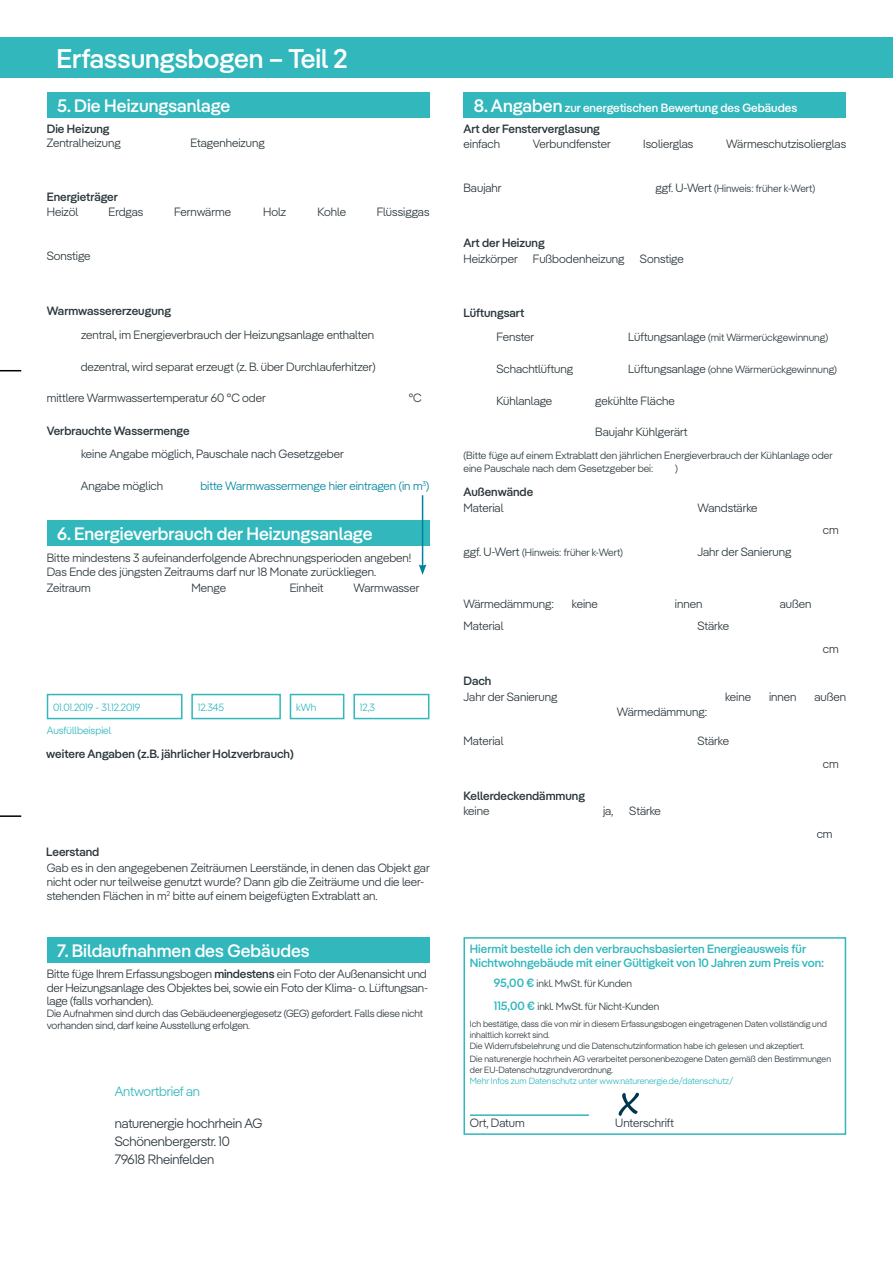
<style>
.page{position:relative;width:893px;height:1263px;background:#fff}
.page>*{position:absolute;margin:0;border:0;box-sizing:border-box;transform-origin:0 0}
.t1{font:500 27px "Pangea";color:#fff}
.t2{font:500 18px "Pangea";color:#fff}
.t3{font:300 13.5px/18px "Pangea";letter-spacing:-.01em;color:#2a363b}
.t4{font:300 13.5px "Pangea";letter-spacing:-.01em;color:#31b7bc}
.t5{font:300 12px/14.4px "Pangea";color:#2a363b}
.t6{font:500 12px "Pangea";color:#2a363b}
.t7{font:500 12px/14.4px "Pangea";color:#31b7bc}
.t8{font:500 12px "Pangea";color:#fff}
.t9{font:300 12px "Pangea";color:#00849c}
.t10{font:300 10.5px/12px "Pangea";color:#2a363b}
.t11{font:300 10.5px "Pangea";color:#31b7bc}
.t12{font:300 9px/10.8px "Pangea";color:#2a363b}
.t13{font:300 9px "Pangea";color:#31b7bc}
.s1{font-weight:500}
.s2{font-size:18px}
.s3{font-size:12px}
.s4{font-weight:500;font-size:12px;color:#31b7bc}
</style>
<div class="page">
<div style="left:0;top:38px;width:893px;height:40px;background:#31b7bc"></div>
<div style="left:47px;top:521px;width:382px;height:25px;background:#31b7bc"></div>
<div style="left:47px;top:694px;width:136px;height:25px;border:2px solid #31b7bc"></div>
<div style="left:191px;top:694px;width:90px;height:25px;border:2px solid #31b7bc"></div>
<div style="left:290px;top:694px;width:54px;height:25px;border:2px solid #31b7bc"></div>
<div style="left:353px;top:694px;width:76px;height:25px;border:2px solid #31b7bc"></div>
<div style="left:47px;top:92px;width:382px;height:25px;background:#31b7bc"></div>
<hr style="left:422px;top:495px;width:1px;height:72px;background:#00849c">
<svg style="left:419px;top:564px;width:7px;height:11px"></svg>
<div style="left:47px;top:937px;width:382px;height:26px;background:#31b7bc"></div>
<div style="left:463px;top:937px;width:383px;height:198px;border:2px solid #31b7bc"></div>
<hr style="left:470px;top:1114px;width:119px;height:2px;background:#31b7bc">
<svg style="left:619px;top:1093px;width:20px;height:23px"></svg>
<hr style="left:0;top:815px;width:21px;height:2px;background:#000">
<svg style="left:0;top:370px;width:21px;height:1px"></svg>
<div style="left:463px;top:92px;width:383px;height:25px;background:#31b7bc"></div>
<h1 class="t1" style="left:57px;top:40px;width:293px">Erfassungsbogen – Teil 2</h1>
<h2 class="t2" style="left:57px;top:92px;width:175px">5. Die Heizungsanlage</h2>
<p class="t6" style="left:47px;top:120px;width:64px">Die Heizung</p>
<p class="t5" style="left:47px;top:135px;width:76px">Zentralheizung</p>
<p class="t5" style="left:190px;top:135px;width:76px">Etagenheizung</p>
<p class="t6" style="left:47px;top:188px;width:73px">Energieträger</p>
<p class="t5" style="left:47px;top:204px;width:33px">Heizöl</p>
<p class="t5" style="left:109px;top:204px;width:36px">Erdgas</p>
<p class="t5" style="left:174px;top:204px;width:59px">Fernwärme</p>
<p class="t5" style="left:263px;top:204px;width:25px">Holz</p>
<p class="t5" style="left:318px;top:204px;width:30px">Kohle</p>
<p class="t5" style="left:377px;top:204px;width:54px">Flüssiggas</p>
<p class="t5" style="left:47px;top:248px;width:45px">Sonstige</p>
<p class="t6" style="left:47px;top:302px;width:126px">Warmwassererzeugung</p>
<p class="t5" style="left:81px;top:327px;width:294px">zentral, im Energieverbrauch der Heizungsanlage enthalten</p>
<p class="t5" style="left:81px;top:359px;width:296px">dezentral, wird separat erzeugt (z. B. über Durchlauferhitzer)</p>
<p class="t5" style="left:47px;top:390px;width:221px">mittlere Warmwassertemperatur 60 °C oder</p>
<p class="t6" style="left:47px;top:422px;width:144px">Verbrauchte Wassermenge</p>
<p class="t5" style="left:81px;top:446px;width:264px">keine Angabe möglich, Pauschale nach Gesetzgeber</p>
<p class="t5" style="left:409px;top:390px;width:14px">°C</p>
<p class="t5" style="left:81px;top:478px;width:84px">Angabe möglich</p>
<p class="t9" style="left:200px;top:478px;width:231px">bitte Warmwassermenge hier eintragen (in m<sup>3</sup>)</p>
<h2 class="t2" style="left:57px;top:521px;width:317px">6. Energieverbrauch der Heizungsanlage</h2>
<p class="t5" style="left:47px;top:550px;width:366px">Bitte mindestens 3 aufeinanderfolgende Abrechnungsperioden angeben!<br>Das Ende des jüngsten Zeitraums darf nur 18 Monate zurückliegen.</p>
<p class="t5" style="left:47px;top:580px;width:46px">Zeitraum</p>
<p class="t5" style="left:191px;top:580px;width:36px">Menge</p>
<p class="t5" style="left:290px;top:580px;width:35px">Einheit</p>
<p class="t5" style="left:353px;top:580px;width:68px">Warmwasser</p>
<p class="t11" style="left:53px;top:700px;width:89px">01.01.2019 - 31.12.2019</p>
<p class="t11" style="left:198px;top:700px;width:28px">12.345</p>
<p class="t11" style="left:296px;top:700px;width:22px">kWh</p>
<p class="t11" style="left:360px;top:700px;width:17px">12,3</p>
<p class="t6" style="left:46px;top:745px;width:249px">weitere Angaben (z.B. jährlicher Holzverbrauch)</p>
<p class="t11" style="left:47px;top:723px;width:66px">Ausfüllbeispiel</p>
<p class="t6" style="left:46px;top:843px;width:55px">Leerstand</p>
<p class="t5" style="left:47px;top:860px;width:384px">Gab es in den angegebenen Zeiträumen Leerstände, in denen das Objekt gar nicht oder nur teilweise genutzt wurde? Dann gib die Zeiträume und die leer&shy;stehenden Flächen in m<sup>2</sup> bitte auf einem beigefügten Extrablatt an.</p>
<h2 class="t2" style="left:57px;top:938px;width:254px">7. Bildaufnahmen des Gebäudes</h2>
<p class="t5" style="left:47px;top:966px;width:383px;line-height:13.5px">Bitte füge Ihrem Erfassungsbogen <span class="s1">mindestens</span> ein Foto der Außenansicht und der Heizungsanlage des Objektes bei, sowie ein Foto der Klima- o. Lüftungsan&shy;lage (falls vorhanden).</p>
<p class="t10" style="left:47px;top:1007px;width:378px">Die Aufnahmen sind durch das Gebäudeenergiegesetz (GEG) gefordert. Falls diese nicht vorhanden sind, darf keine Ausstellung erfolgen.</p>
<p class="t4" style="left:115px;top:1082px;width:87px">Antwortbrief an</p>
<p class="t3" style="left:115px;top:1113px;width:149px">naturenergie hochrhein AG<br>Schönenbergerstr. 10<br>79618 Rheinfelden</p>
<p class="t8" style="left:474px;top:99px;width:325px"><span class="s2">8. Angaben</span> zur energetischen Bewertung des Gebäudes</p>
<p class="t6" style="left:463px;top:120px;width:138px">Art der Fensterverglasung</p>
<p class="t5" style="left:463px;top:136px;width:38px">einfach</p>
<p class="t5" style="left:533px;top:136px;width:79px">Verbundfenster</p>
<p class="t5" style="left:463px;top:180px;width:40px">Baujahr</p>
<p class="t6" style="left:463px;top:234px;width:83px">Art der Heizung</p>
<p class="t5" style="left:643px;top:136px;width:52px">Isolierglas</p>
<p class="t5" style="left:726px;top:136px;width:121px">Wärmeschutzisolierglas</p>
<p class="t10" style="left:656px;top:182px;width:161px"><span class="s3">ggf. U-Wert</span> (Hinweis: früher k-Wert)</p>
<p class="t5" style="left:463px;top:251px;width:56px">Heizkörper</p>
<p class="t5" style="left:533px;top:251px;width:93px">Fußbodenheizung</p>
<p class="t5" style="left:640px;top:251px;width:45px">Sonstige</p>
<p class="t6" style="left:463px;top:304px;width:62px">Lüftungsart</p>
<p class="t5" style="left:496px;top:329px;width:39px">Fenster</p>
<p class="t10" style="left:628px;top:331px;width:201px"><span class="s3">Lüftungsanlage</span> (mit Wärmerückgewinnung)</p>
<p class="t10" style="left:628px;top:362px;width:210px"><span class="s3">Lüftungsanlage</span> (ohne Wärmerückgewinnung)</p>
<p class="t5" style="left:595px;top:393px;width:81px">gekühlte Fläche</p>
<p class="t5" style="left:595px;top:424px;width:94px">Baujahr Kühlgerärt</p>
<p class="t5" style="left:496px;top:361px;width:78px">Schachtlüftung</p>
<p class="t5" style="left:496px;top:392px;width:57px">Kühlanlage</p>
<p class="t10" style="left:463px;top:449px;width:371px;line-height:12.6px">(Bitte füge auf einem Extrablatt den jährlichen Energieverbrauch der Kühlanlage oder eine Pauschale nach dem Gesetzgeber bei:</p>
<p class="t10" style="left:675px;top:462px;width:4px">)</p>
<p class="t6" style="left:463px;top:483px;width:71px">Außenwände</p>
<p class="t5" style="left:463px;top:500px;width:42px">Material</p>
<p class="t5" style="left:697px;top:500px;width:62px">Wandstärke</p>
<p class="t5" style="left:823px;top:522px;width:17px">cm</p>
<p class="t10" style="left:463px;top:546px;width:161px"><span class="s3">ggf. U-Wert</span> (Hinweis: früher k-Wert)</p>
<p class="t5" style="left:697px;top:544px;width:96px">Jahr der Sanierung</p>
<p class="t5" style="left:463px;top:596px;width:92px">Wärmedämmung:</p>
<p class="t5" style="left:572px;top:596px;width:27px">keine</p>
<p class="t5" style="left:675px;top:596px;width:29px">innen</p>
<p class="t5" style="left:780px;top:596px;width:33px">außen</p>
<p class="t5" style="left:463px;top:618px;width:42px">Material</p>
<p class="t5" style="left:697px;top:618px;width:33px">Stärke</p>
<p class="t5" style="left:823px;top:641px;width:17px">cm</p>
<p class="t6" style="left:463px;top:672px;width:29px">Dach</p>
<p class="t5" style="left:463px;top:689px;width:96px">Jahr der Sanierung</p>
<p class="t5" style="left:725px;top:689px;width:27px">keine</p>
<p class="t5" style="left:769px;top:689px;width:29px">innen</p>
<p class="t5" style="left:814px;top:689px;width:33px">außen</p>
<p class="t5" style="left:463px;top:733px;width:42px">Material</p>
<p class="t5" style="left:617px;top:704px;width:92px">Wärmedämmung:</p>
<p class="t5" style="left:697px;top:733px;width:33px">Stärke</p>
<p class="t6" style="left:463px;top:787px;width:123px">Kellerdeckendämmung</p>
<p class="t5" style="left:463px;top:803px;width:27px">keine</p>
<p class="t5" style="left:603px;top:803px;width:12px">ja,</p>
<p class="t5" style="left:629px;top:803px;width:33px">Stärke</p>
<p class="t5" style="left:823px;top:755px;width:17px">cm</p>
<p class="t5" style="left:817px;top:826px;width:17px">cm</p>
<p class="t7" style="left:470px;top:941px;width:356px">Hiermit bestelle ich den verbrauchsbasierten Energieausweis für<br>Nichtwohngebäude mit einer Gültigkeit von 10 Jahren zum Preis von:</p>
<p class="t10" style="left:494px;top:977px;width:140px"><span class="s4">95,00 €</span> inkl. MwSt. für Kunden</p>
<p class="t10" style="left:494px;top:1000px;width:167px"><span class="s4">115,00 €</span> inkl. MwSt. für Nicht-Kunden</p>
<p class="t12" style="left:470px;top:1018px;width:359px">Ich bestätige, dass die von mir in diesem Erfassungsbogen eingetragenen Daten vollständig und inhaltlich korrekt sind.<br>Die Widerrufsbelehrung und die Datenschutzinformation habe ich gelesen und akzeptiert.</p>
<p class="t12" style="left:470px;top:1053px;width:363px">Die naturenergie hochrhein AG verarbeitet personenbezogene Daten gemäß den Bestimmungen der EU-Datenschutzgrundverordnung.</p>
<p class="t13" style="left:470px;top:1075px;width:265px">Mehr Infos zum Datenschutz unter www.naturenergie.de/datenschutz/</p>
<p class="t5" style="left:470px;top:1115px;width:56px">Ort, Datum</p>
<p class="t5" style="left:615px;top:1115px;width:60px">Unterschrift</p>
</div>
